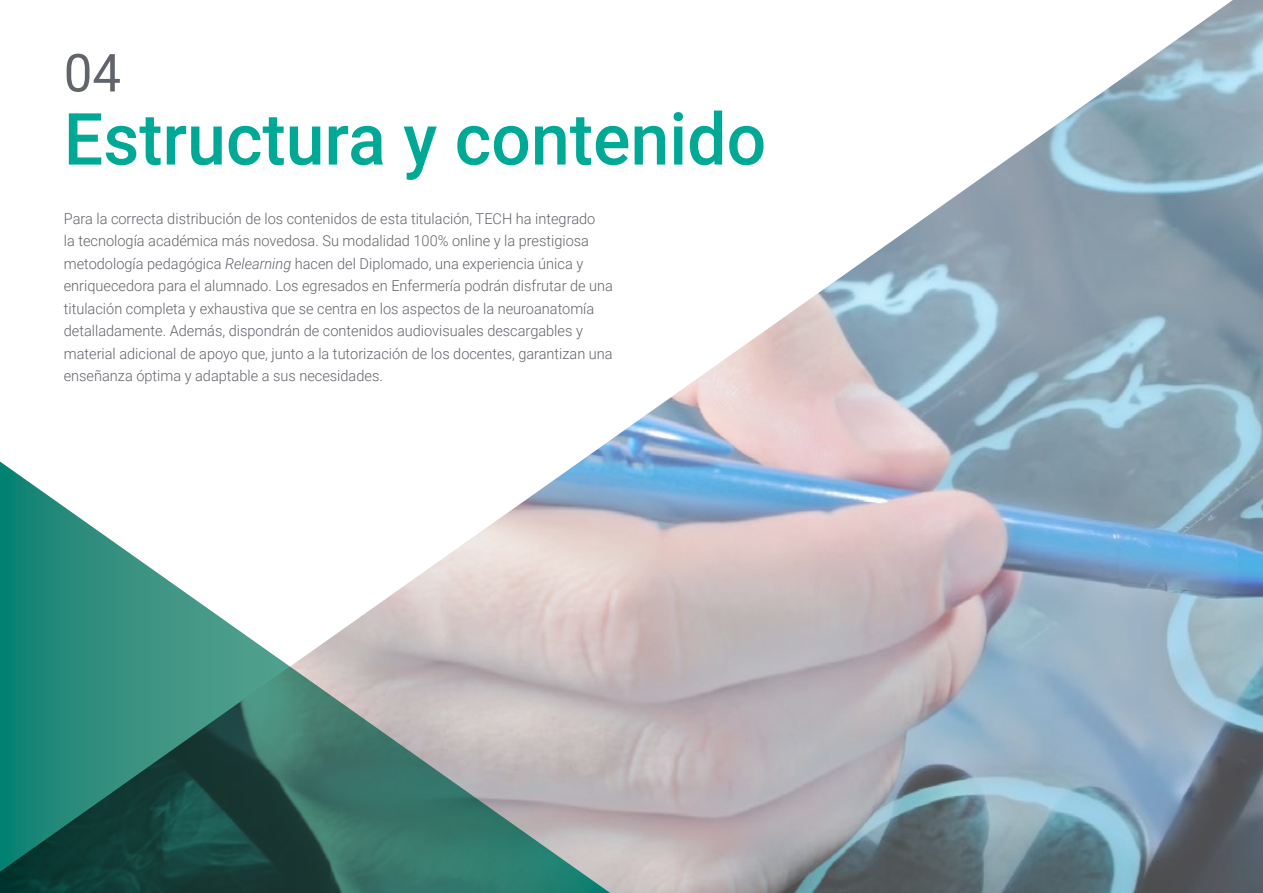
<style>
.page{position:relative;width:1263px;height:893px;background:#fff}
.page>*{position:absolute;margin:0;border:0;box-sizing:border-box;transform-origin:0 0}
.t1{font:500 72px "Roboto";color:#00a996}
.t2{font:52.5px "Roboto";color:#61646a}
.t3{font:300 15px/22.5px "Roboto";color:#61646a}
.s1{font-style:italic}
</style>
<div class="page">
<img style="left:602px;top:0;width:661px;height:893px">
<svg style="left:0;top:446px;width:640px;height:447px"></svg>
<h2 class="t2" style="left:64px;top:36px;width:59px">04</h2>
<h1 class="t1" style="left:64px;top:89px;width:704px">Estructura y contenido</h1>
<p class="t3" style="left:64px;top:207px;width:551px">Para la correcta distribución de los contenidos de esta titulación, TECH ha integrado<br>la tecnología académica más novedosa. Su modalidad 100% online y la prestigiosa metodología pedagógica <span class="s1">Relearning</span> hacen del Diplomado, una experiencia única y enriquecedora para el alumnado. Los egresados en Enfermería podrán disfrutar de una titulación completa y exhaustiva que se centra en los aspectos de la neuroanatomía detalladamente. Además, dispondrán de contenidos audiovisuales descargables y material adicional de apoyo que, junto a la tutorización de los docentes, garantizan una enseñanza óptima y adaptable a sus necesidades.</p>
</div>
